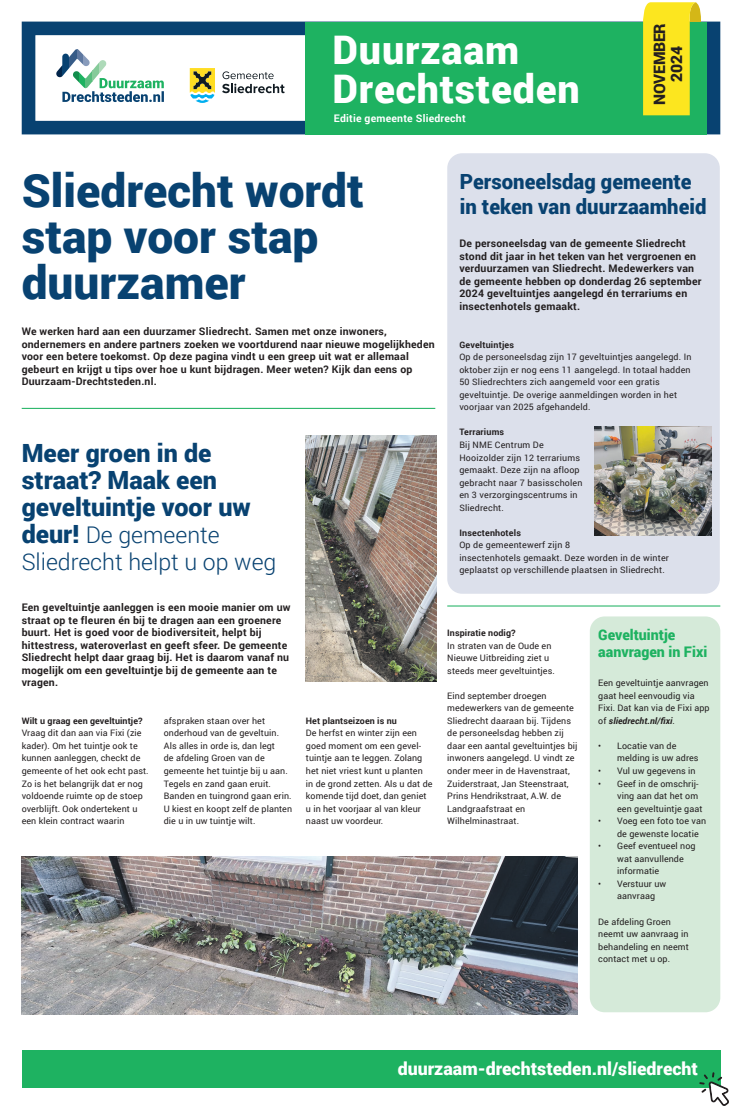
<style>
.page{position:relative;width:749px;height:1106px;background:#fff}
.page>*{position:absolute;margin:0;border:0;box-sizing:border-box;transform-origin:0 0}
.t1{font:900 46px/46px "Roboto";color:#084271}
.t2{font:900 39.4px/39.4px "Roboto";letter-spacing:.02em;color:#fff}
.t3{font:900 25.1px/27.2px "Roboto";color:#084271}
.t4{font:300 23px/27.2px "Roboto";color:#084271}
.t5{font:900 20.9px/25.1px "Roboto";color:#084271}
.t6{font:900 17.8px "Roboto";color:#fff}
.t7{font:900 15.7px/16.8px "Roboto";letter-spacing:-.02em;color:#231f20;text-align:center}
.t8{font:900 14.6px/16.7px "Roboto";color:#1eb261}
.t9{font:700 10.4px/12.5px "Roboto";letter-spacing:.02em;color:#231f20}
.t10{font:700 10.4px "Roboto";letter-spacing:.02em;color:#fff}
.t11{font:900 10.4px "Roboto";color:#fff}
.t12{font:8.9px/12.5px "Roboto";letter-spacing:.01em;color:#231f20}
.t13{font:700 8.9px "Roboto";letter-spacing:.01em;color:#231f20}
.s1{font-weight:900;font-size:25.1px}
.s2{font-weight:700;font-style:italic}
</style>
<div class="page">
<div style="left:22px;top:1049px;width:698px;height:38px;background:#1eb261"></div>
<svg style="left:699px;top:1072px;width:30px;height:34px"></svg>
<div style="left:22px;top:22px;width:698px;height:112px;border:14px solid #084271"></div>
<div style="left:306px;top:22px;width:400px;height:112px;background:#1eb261"></div>
<svg style="left:56px;top:65px;width:6px;height:13px"></svg>
<svg style="left:62px;top:49px;width:102px;height:53px"></svg>
<svg style="left:642px;top:2px;width:58px;height:113px"></svg>
<svg style="left:222px;top:71px;width:62px;height:22px"></svg>
<svg style="left:190px;top:68px;width:25px;height:35px"></svg>
<div style="left:447px;top:153px;width:272px;height:440px;background:#dce0eb;border-radius:15px"></div>
<img style="left:594px;top:426px;width:117px;height:110px">
<hr style="left:22px;top:408px;width:413px;height:1px;background:#1eb261">
<img style="left:22px;top:856px;width:555px;height:158px">
<img style="left:305px;top:435px;width:131px;height:246px">
<hr style="left:447px;top:605px;width:273px;height:1px;background:#1eb261">
<div style="left:589px;top:616px;width:131px;height:396px;background:#d5ead9;border-radius:15px"></div>
<h2 class="t2" style="left:332px;top:28px;width:249px">Duurzaam<br>Drechtsteden</h2>
<h3 class="t7" style="left:650px;top:105px;width:83px;rotate:-90deg">NOVEMBER<br>2024</h3>
<p class="t10" style="left:334px;top:111px;width:133px">Editie gemeente Sliedrecht</p>
<p class="t11" style="left:312px;top:88px;width:112px">Editie [naam gemeente]</p>
<h1 class="t1" style="left:22px;top:166px;width:343px">Sliedrecht wordt stap voor stap duurzamer</h1>
<p class="t9" style="left:22px;top:325px;width:414px">We werken hard aan een duurzamer Sliedrecht. Samen met onze inwoners, ondernemers en andere partners zoeken we voortdurend naar nieuwe mogelijkheden voor een betere toekomst. Op deze pagina vindt u een greep uit wat er allemaal gebeurt en krijgt u tips over hoe u kunt bijdragen. Meer weten? Kijk dan eens op Duurzaam-Drechtsteden.nl.</p>
<h3 class="t3" style="left:22px;top:438px;width:230px">Meer groen in de straat? Maak een geveltuintje voor uw</h3>
<h3 class="t4" style="left:22px;top:520px;width:256px"><span class="s1">deur!</span> De gemeente<br>Sliedrecht helpt u op weg</h3>
<p class="t9" style="left:22px;top:600px;width:270px">Een geveltuintje aanleggen is een mooie manier om uw straat op te fleuren én bij te dragen aan een groenere buurt. Het is goed voor de biodiversiteit, helpt bij hittestress, wateroverlast en geeft sfeer. De gemeente Sliedrecht helpt daar graag bij. Het is daarom vanaf nu mogelijk om een geveltuintje bij de gemeente aan te vragen.</p>
<p class="t13" style="left:22px;top:714px;width:122px">Wilt u graag een geveltuintje?</p>
<p class="t12" style="left:22px;top:726px;width:128px">Vraag dit dan aan via Fixi (zie kader). Om het tuintje ook te kunnen aanleggen, checkt de gemeente of het ook echt past.<br>Zo is het belangrijk dat er nog voldoende ruimte op de stoep overblijft. Ook ondertekent u een klein contract waarin</p>
<p class="t12" style="left:164px;top:714px;width:130px">afspraken staan over het onderhoud van de geveltuin.<br>Als alles in orde is, dan legt<br>de afdeling Groen van de gemeente het tuintje bij u aan.<br>Tegels en zand gaan eruit.<br>Banden en tuingrond gaan erin.<br>U kiest en koopt zelf de planten die u in uw tuintje wilt.</p>
<p class="t13" style="left:306px;top:714px;width:92px">Het plantseizoen is nu</p>
<p class="t12" style="left:306px;top:726px;width:128px">De herfst en winter zijn een goed moment om een gevel&shy;tuintje aan te leggen. Zolang het niet vriest kunt u planten<br>in de grond zetten. Als u dat de komende tijd doet, dan geniet u in het voorjaar al van kleur naast uw voordeur.</p>
<h3 class="t5" style="left:460px;top:168px;width:248px">Personeelsdag gemeente in teken van duurzaamheid</h3>
<p class="t9" style="left:459px;top:237px;width:243px">De personeelsdag van de gemeente Sliedrecht stond dit jaar in het teken van het vergroenen en verduurzamen van Sliedrecht. Medewerkers van de gemeente hebben op donderdag 26 september 2024 geveltuintjes aangelegd én terrariums en insectenhotels gemaakt.</p>
<p class="t13" style="left:459px;top:338px;width:56px">Geveltuintjes</p>
<p class="t12" style="left:459px;top:350px;width:234px">Op de personeelsdag zijn 17 geveltuintjes aangelegd. In oktober zijn er nog eens 11 aangelegd. In totaal hadden 50 Sliedrechters zich aangemeld voor een gratis geveltuintje. De overige aanmeldingen worden in het voorjaar van 2025 afgehandeld.</p>
<p class="t13" style="left:459px;top:426px;width:46px">Terrariums</p>
<p class="t12" style="left:459px;top:438px;width:125px">Bij NME Centrum De<br>Hooizolder zijn 12 terrariums gemaakt. Deze zijn na afloop gebracht naar 7 basisscholen en 3 verzorgingscentrums in<br>Sliedrecht.</p>
<p class="t13" style="left:459px;top:526px;width:63px">Insectenhotels</p>
<p class="t12" style="left:459px;top:538px;width:211px">Op de gemeentewerf zijn 8<br>insectenhotels gemaakt. Deze worden in de winter geplaatst op verschillende plaatsen in Sliedrecht.</p>
<p class="t13" style="left:447px;top:626px;width:70px">Inspiratie nodig?</p>
<p class="t12" style="left:447px;top:639px;width:109px">In straten van de Oude en<br>Nieuwe Uitbreiding ziet u steeds meer geveltuintjes.</p>
<p class="t12" style="left:447px;top:689px;width:132px">Eind september droegen medewerkers van de gemeente<br>Sliedrecht daaraan bij. Tijdens de personeelsdag hebben zij daar een aantal geveltuintjes bij inwoners aangelegd. U vindt ze onder meer in de Havenstraat,<br>Zuiderstraat, Jan Steenstraat,<br>Prins Hendrikstraat, A.W. de<br>Landgraafstraat en<br>Wilhelminastraat.</p>
<h3 class="t8" style="left:598px;top:626px;width:110px">Geveltuintje aanvragen in Fixi</h3>
<p class="t12" style="left:598px;top:676px;width:113px">Een geveltuintje aanvragen gaat heel eenvoudig via<br>Fixi. Dat kan via de Fixi app of <span class="s2">sliedrecht.nl/fixi</span>.</p>
<p class="t12" style="left:617px;top:739px;width:83px;text-indent:-19px">• Locatie van de melding is uw adres</p>
<p class="t12" style="left:598px;top:764px;width:99px">• Vul uw gegevens in</p>
<p class="t12" style="left:617px;top:776px;width:87px;text-indent:-19px">• Geef in de omschrij&shy;ving aan dat het om een geveltuintje gaat</p>
<p class="t12" style="left:617px;top:814px;width:90px;text-indent:-19px">• Voeg een foto toe van de gewenste locatie</p>
<p class="t12" style="left:617px;top:839px;width:80px;text-indent:-19px">• Geef eventueel nog wat aanvullende informatie</p>
<p class="t12" style="left:617px;top:877px;width:51px;text-indent:-19px">• Verstuur uw aanvraag</p>
<p class="t12" style="left:598px;top:914px;width:92px">De afdeling Groen neemt uw aanvraag in behandeling en neemt contact met u op.</p>
<h3 class="t6" style="left:397px;top:1055px;width:302px">duurzaam-drechtsteden.nl/sliedrecht</h3>
</div>
